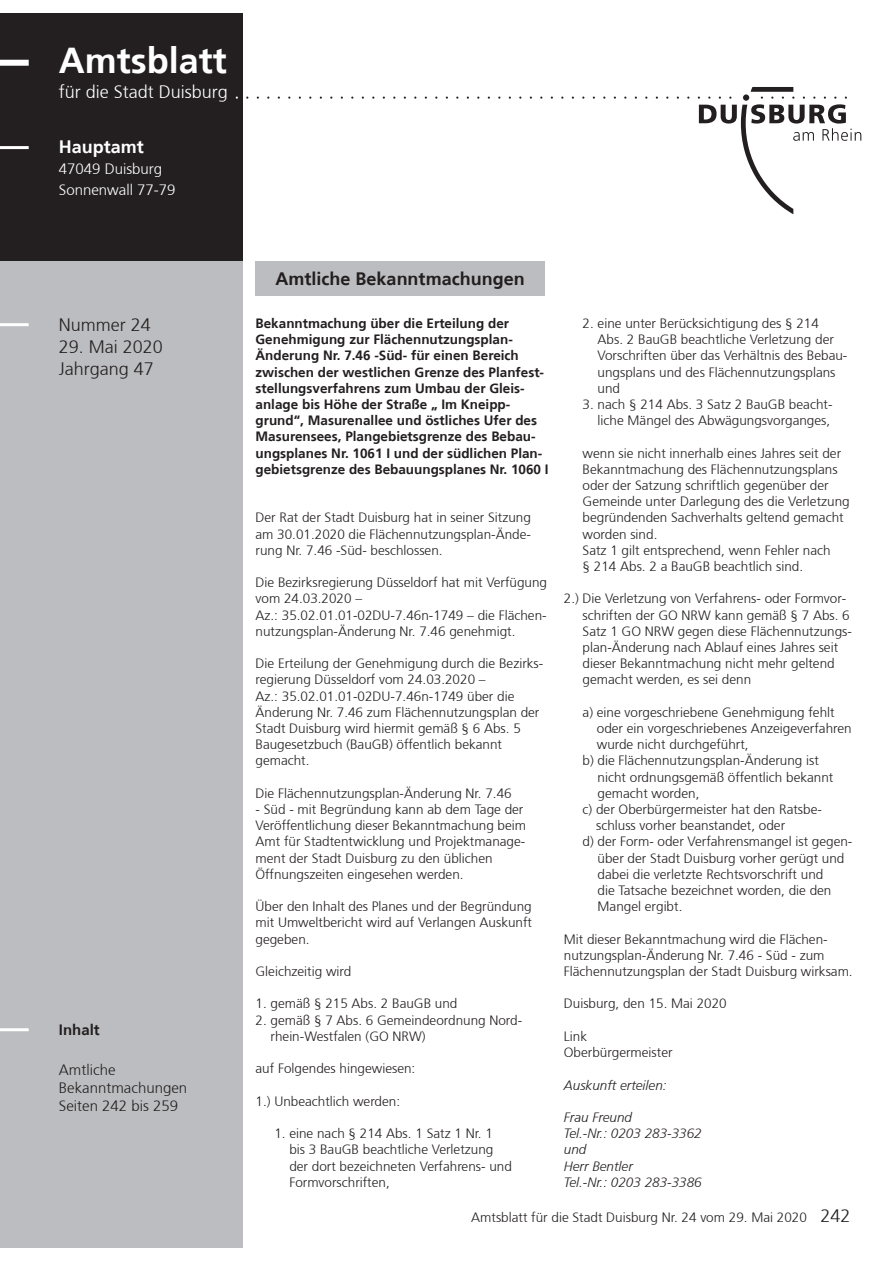
<style>
.page{position:relative;width:893px;height:1263px;background:#fff}
.page>*{position:absolute;margin:0;border:0;box-sizing:border-box;transform-origin:0 0}
.t1{font:150px "Duisburg Logo";color:#231f20}
.t2{font:700 36px "Frutiger 65";color:#fff}
.Nummer_Datum_Jahrgan{font:300 18px "Frutiger 45";color:#231f20}
.t3{font:700 18px "Frutiger 65";color:#231f20}
.Adresse_Kopf{font:300 18px "Frutiger 45";color:#fff}
.Adresse_Kopf-2{font:700 18px "Frutiger 65";color:#fff}
.t4{font:300 15px "Frutiger 45";color:#231f20}
.Adresse_Kopf-3{font:300 15px "Frutiger 45";color:#fff}
.t5{font:700 15px "Frutiger 65";color:#231f20}
.Fließtext{font:300 13.5px/16.2px "Frutiger 45";color:#231f20}
.Fließtext-2{font:700 13.5px/16.2px "Frutiger 65";color:#231f20}
.Fließtext-3{font:italic 300 13.5px "Frutiger 46";color:#231f20}
.Fußzeile{font:300 13.5px "Frutiger 45";color:#231f20}
.s1{color:#fff}
</style>
<div class="page">
<div style="left:0;top:13px;width:242px;height:251px;background:#231f20"></div>
<div style="left:0;top:261px;width:242px;height:987px;background:#bcbdc0"></div>
<div style="left:0;top:60px;width:29px;height:6px;background:#fff"></div>
<hr style="left:0;top:146px;width:29px;height:3px;background:#fff">
<hr style="left:0;top:323px;width:29px;height:3px;background:#fff">
<hr style="left:0;top:1028px;width:29px;height:3px;background:#fff">
<div style="left:256px;top:261px;width:289px;height:35px;background:#bcbdc0"></div>
<p class="t2" style="left:59px;top:39px;width:170px">Amtsblatt</p>
<p class="Adresse_Kopf" style="left:59px;top:82px;width:171px">für die Stadt Duisburg</p>
<p class="Adresse_Kopf-2" style="left:59px;top:137px;width:87px">Hauptamt</p>
<p class="Adresse_Kopf-3" style="left:59px;top:161px;width:105px">47049 Duisburg</p>
<p class="Adresse_Kopf-3" style="left:59px;top:182px;width:118px">Sonnenwall 77-79</p>
<p class="t1" style="left:236px;top:-41px;width:627px"><span class="s1">.</span>.......................................L</p>
<p class="Nummer_Datum_Jahrgan" style="left:59px;top:315px;width:94px">Nummer 24</p>
<p class="Nummer_Datum_Jahrgan" style="left:59px;top:337px;width:106px">29. Mai 2020</p>
<p class="Nummer_Datum_Jahrgan" style="left:59px;top:358px;width:97px">Jahrgang 47</p>
<p class="t5" style="left:59px;top:1021px;width:42px">Inhalt</p>
<p class="t4" style="left:59px;top:1061px;width:58px">Amtliche</p>
<p class="t4" style="left:59px;top:1079px;width:130px">Bekanntmachungen</p>
<p class="t4" style="left:59px;top:1097px;width:121px">Seiten 242 bis 259</p>
<p class="t3" style="left:276px;top:268px;width:251px">Amtliche Bekanntmachungen</p>
<p class="Fließtext-2" style="left:256px;top:315px;width:294px">Bekanntmachung über die Erteilung der Genehmigung zur Flächennutzungsplan-Änderung Nr. 7.46 -Süd- für einen Bereich zwischen der westlichen Grenze des Planfest&shy;stellungsverfahrens zum Umbau der Gleis&shy;anlage bis Höhe der Straße „ Im Kneipp&shy;grund“, Masurenallee und östliches Ufer des Masurensees, Plangebietsgrenze des Bebau&shy;ungsplanes Nr. 1061 I und der südlichen Plan&shy;gebietsgrenze des Bebauungsplanes Nr. 1060 I</p>
<p class="Fließtext" style="left:256px;top:510px;width:277px;text-align:justify">Der Rat der Stadt Duisburg hat in seiner Sitzung am 30.01.2020 die Flächennutzungsplan-Ände&shy;rung Nr. 7.46 -Süd- beschlossen.</p>
<p class="Fließtext" style="left:256px;top:575px;width:293px">Die Bezirksregierung Düsseldorf hat mit Verfügung vom 24.03.2020 –<br>Az.: 35.02.01.01-02DU-7.46n-1749 – die Flächen&shy;nutzungsplan-Änderung Nr. 7.46 genehmigt.</p>
<p class="Fließtext" style="left:256px;top:656px;width:289px">Die Erteilung der Genehmigung durch die Bezirks&shy;regierung Düsseldorf vom 24.03.2020 –<br>Az.: 35.02.01.01-02DU-7.46n-1749 über die Änderung Nr. 7.46 zum Flächennutzungsplan der Stadt Duisburg wird hiermit gemäß § 6 Abs. 5<br>Baugesetzbuch (BauGB) öffentlich bekannt gemacht.</p>
<p class="Fließtext" style="left:256px;top:785px;width:258px">Die Flächennutzungsplan-Änderung Nr. 7.46</p>
<p class="Fließtext" style="left:256px;top:801px;width:272px">- Süd - mit Begründung kann ab dem Tage der Veröffentlichung dieser Bekanntmachung beim Amt für Stadtentwicklung und Projektmanage&shy;ment der Stadt Duisburg zu den üblichen Öffnungszeiten eingesehen werden.</p>
<p class="Fließtext" style="left:256px;top:899px;width:278px;text-align:justify">Über den Inhalt des Planes und der Begründung mit Umweltbericht wird auf Verlangen Auskunft gegeben.</p>
<p class="Fließtext" style="left:256px;top:963px;width:97px">Gleichzeitig wird</p>
<p class="Fließtext" style="left:256px;top:996px;width:203px">1. gemäß § 215 Abs. 2 BauGB und</p>
<p class="Fließtext" style="left:271px;top:1012px;width:253px;text-indent:-15px">2. gemäß § 7 Abs. 6 Gemeindeordnung Nord&shy;rhein-Westfalen (GO NRW)</p>
<p class="Fließtext" style="left:256px;top:1061px;width:161px">auf Folgendes hingewiesen:</p>
<p class="Fließtext" style="left:256px;top:1093px;width:146px">1.) Unbeachtlich werden:</p>
<p class="Fließtext" style="left:289px;top:1125px;width:224px;text-indent:-15px">1. eine nach § 214 Abs. 1 Satz 1 Nr. 1 bis 3 BauGB beachtliche Verletzung der dort bezeichneten Verfahrens- und<br>Formvorschriften,</p>
<p class="Fußzeile" style="left:471px;top:1210px;width:337px">Amtsblatt für die Stadt Duisburg Nr. 24 vom 29. Mai 2020</p>
<p class="Nummer_Datum_Jahrgan" style="left:820px;top:1206px;width:32px">242</p>
<p class="Fließtext" style="left:598px;top:315px;width:251px;text-indent:-15px">2. eine unter Berücksichtigung des § 214<br>Abs. 2 BauGB beachtliche Verletzung der Vorschriften über das Verhältnis des Bebau&shy;ungsplans und des Flächennutzungsplans und</p>
<p class="Fließtext" style="left:583px;top:396px;width:251px;text-align:right">3. nach § 214 Abs. 3 Satz 2 BauGB beacht&shy;liche Mängel des Abwägungsvorganges,</p>
<p class="Fließtext" style="left:583px;top:445px;width:269px">wenn sie nicht innerhalb eines Jahres seit der Bekanntmachung des Flächennutzungsplans oder der Satzung schriftlich gegenüber der Gemeinde unter Darlegung des die Verletzung begründenden Sachverhalts geltend gemacht worden sind.</p>
<p class="Fließtext" style="left:583px;top:542px;width:250px">Satz 1 gilt entsprechend, wenn Fehler nach § 214 Abs. 2 a BauGB beachtlich sind.</p>
<p class="Fließtext" style="left:583px;top:591px;width:271px;text-indent:-19px">2.) Die Verletzung von Verfahrens- oder Formvor&shy;schriften der GO NRW kann gemäß § 7 Abs. 6<br>Satz 1 GO NRW gegen diese Flächennutzungs&shy;plan-Änderung nach Ablauf eines Jahres seit dieser Bekanntmachung nicht mehr geltend gemacht werden, es sei denn</p>
<p class="Fließtext" style="left:597px;top:704px;width:256px;text-indent:-14px">a) eine vorgeschriebene Genehmigung fehlt oder ein vorgeschriebenes Anzeigeverfahren wurde nicht durchgeführt,</p>
<p class="Fließtext" style="left:598px;top:753px;width:237px;text-indent:-15px">b) die Flächennutzungsplan-Änderung ist nicht ordnungsgemäß öffentlich bekannt gemacht worden,</p>
<p class="Fließtext" style="left:596px;top:801px;width:227px;text-indent:-13px">c) der Oberbürgermeister hat den Ratsbe&shy;schluss vorher beanstandet, oder</p>
<p class="Fließtext" style="left:598px;top:834px;width:256px;text-indent:-15px">d) der Form- oder Verfahrensmangel ist gegen&shy;über der Stadt Duisburg vorher gerügt und dabei die verletzte Rechtsvorschrift und<br>die Tatsache bezeichnet worden, die den Mangel ergibt.</p>
<p class="Fließtext" style="left:564px;top:931px;width:290px">Mit dieser Bekanntmachung wird die Flächen&shy;nutzungsplan-Änderung Nr. 7.46 - Süd - zum<br>Flächennutzungsplan der Stadt Duisburg wirksam.</p>
<p class="Fließtext" style="left:564px;top:996px;width:164px">Duisburg, den 15. Mai 2020</p>
<p class="Fließtext" style="left:564px;top:1028px;width:25px">Link</p>
<p class="Fließtext" style="left:564px;top:1044px;width:110px">Oberbürgermeister</p>
<p class="Fließtext-3" style="left:564px;top:1077px;width:104px">Auskunft erteilen:</p>
<p class="Fließtext-3" style="left:564px;top:1109px;width:70px">Frau Freund</p>
<p class="Fließtext-3" style="left:564px;top:1126px;width:139px">Tel.-Nr.: 0203 283-3362</p>
<p class="Fließtext-3" style="left:564px;top:1142px;width:24px">und</p>
<p class="Fließtext-3" style="left:564px;top:1158px;width:70px">Herr Bentler</p>
<p class="Fließtext-3" style="left:564px;top:1174px;width:139px">Tel.-Nr.: 0203 283-3386</p>
</div>
